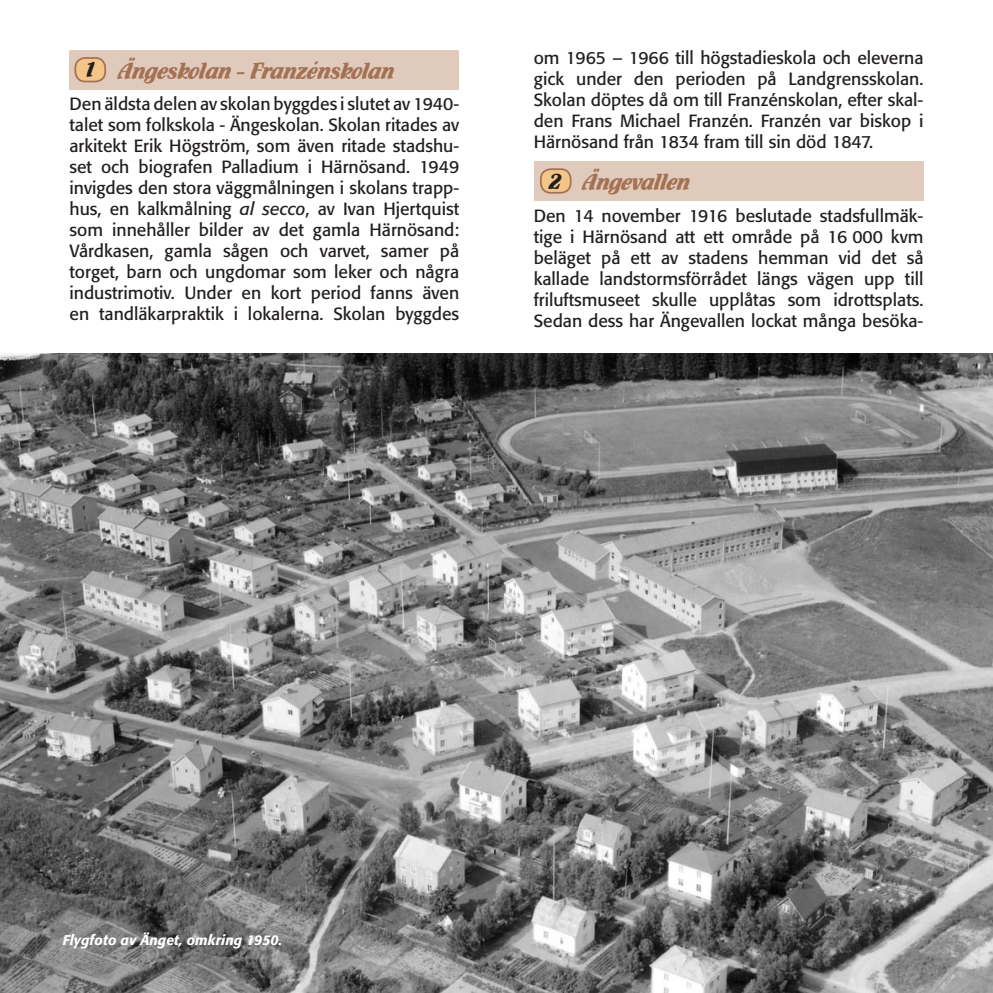
<style>
.page{position:relative;width:993px;height:993px;background:#fff}
.page>*{position:absolute;margin:0;border:0;box-sizing:border-box;transform-origin:0 0}
.Rubrik{font:24.5px "Flamenco D";color:#a47153}
.Rubrik-2{font:22.75px "Flamenco D";color:#231f20}
.Brödtext{font:17.5px/21px "Formata";color:#231f20;text-align:justify}
.Brödtext-2{font:italic 500 14px "Formata";color:#fff}
.s1{font-style:italic}
</style>
<div class="page">
<img style="left:0;top:353px;width:992px;height:639px">
<div style="left:533px;top:161px;width:390px;height:39px;background:#e0cabc"></div>
<div style="left:69px;top:50px;width:390px;height:39px;background:#e0cabc"></div>
<svg style="left:74px;top:57px;width:32px;height:24px"></svg>
<svg style="left:540px;top:168px;width:32px;height:25px"></svg>
<p class="Rubrik-2" style="left:84px;top:56px;width:14px">1</p>
<p class="Rubrik" style="left:119px;top:56px;width:277px">Ängeskolan - Franzénskolan</p>
<p class="Brödtext" style="left:69px;top:93px;width:391px">Den äldsta delen av skolan byggdes i slutet av 1940- talet som folkskola - Ängeskolan. Skolan ritades av arkitekt Erik Högström, som även ritade stadshu&shy;set och biografen Palladium i Härnösand. 1949 invigdes den stora väggmålningen i skolans trapp&shy;hus, en kalkmålning <span class="s1">al secco</span>, av Ivan Hjertquist som innehåller bilder av det gamla Härnösand:<br>Vårdkasen, gamla sågen och varvet, samer på torget, barn och ungdomar som leker och några industrimotiv. Under en kort period fanns även en tandläkarpraktik i lokalerna. Skolan byggdes</p>
<p class="Brödtext" style="left:533px;top:47px;width:391px">om 1965 – 1966 till högstadieskola och eleverna gick under den perioden på Landgrensskolan.<br>Skolan döptes då om till Franzénskolan, efter skal&shy;den Frans Michael Franzén. Franzén var biskop i Härnösand från 1834 fram till sin död 1847.</p>
<p class="Rubrik-2" style="left:549px;top:167px;width:14px">2</p>
<p class="Rubrik" style="left:583px;top:167px;width:109px">Ängevallen</p>
<p class="Brödtext" style="left:533px;top:205px;width:391px">Den 14 november 1916 beslutade stadsfullmäk&shy;tige i Härnösand att ett område på 16 000 kvm beläget på ett av stadens hemman vid det så kallade landstormsförrådet längs vägen upp till friluftsmuseet skulle upplåtas som idrottsplats.<br>Sedan dess har Ängevallen lockat många besöka-</p>
<p class="Brödtext-2" style="left:63px;top:930px;width:221px">Flygfoto av Änget, omkring 1950.</p>
</div>
